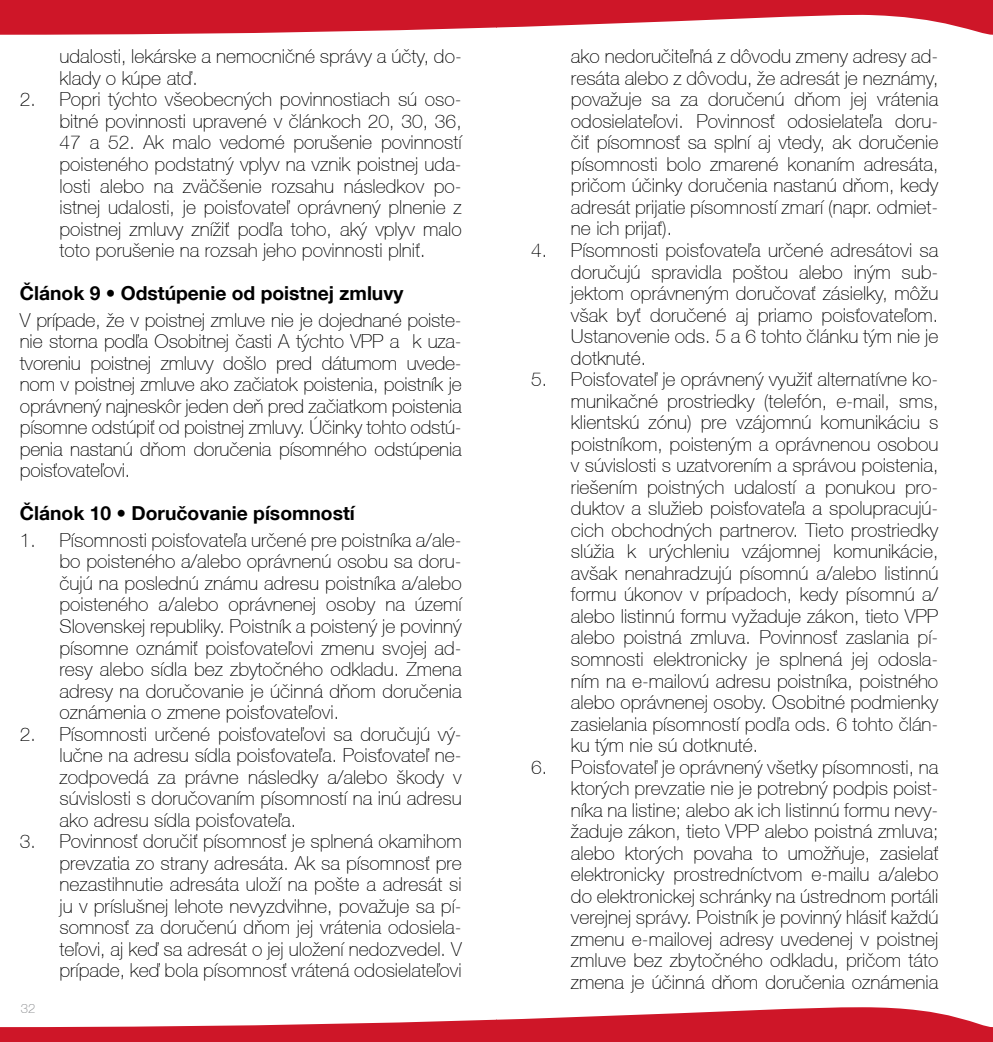
<style>
.page{position:relative;width:993px;height:1042px;background:#fff}
.page>*{position:absolute;margin:0;border:0;box-sizing:border-box;transform-origin:0 0}
.t1{font:100 19.25px/21.5px "Helvetica Neue CE";color:#000;text-align:justify}
.t2{font:700 19.25px "Helvetica Neue LT Com";color:#000}
.t3{font:100 13.12px "Helvetica Neue CE";color:#808285}
</style>
<div class="page">
<svg style="left:0;top:0;width:992px;height:35px"></svg>
<svg style="left:0;top:1007px;width:992px;height:35px"></svg>
<p class="t1" style="left:60px;top:46px;width:403px">udalosti, lekárske a nemocničné správy a účty, do&shy;klady o kúpe atď.</p>
<p class="t1" style="left:60px;top:89px;width:403px;text-indent:-40px">2. Popri týchto všeobecných povinnostiach sú oso&shy;bitné povinnosti upravené v článkoch 20, 30, 36, 47 a 52. Ak malo vedomé porušenie povinností poisteného podstatný vplyv na vznik poistnej uda&shy;losti alebo na zväčšenie rozsahu následkov po&shy;istnej udalosti, je poisťovateľ oprávnený plnenie z poistnej zmluvy znížiť podľa toho, aký vplyv malo toto porušenie na rozsah jeho povinnosti plniť.</p>
<p class="t2" style="left:20px;top:281px;width:385px">Článok 9 • Odstúpenie od poistnej zmluvy</p>
<p class="t1" style="left:20px;top:309px;width:443px">V prípade, že v poistnej zmluve nie je dojednané poiste&shy;nie storna podľa Osobitnej časti A týchto VPP a k uza&shy;tvoreniu poistnej zmluvy došlo pred dátumom uvede&shy;nom v poistnej zmluve ako začiatok poistenia, poistník je oprávnený najneskôr jeden deň pred začiatkom poistenia písomne odstúpiť od poistnej zmluvy. Účinky tohto odstú&shy;penia nastanú dňom doručenia písomného odstúpenia poisťovateľovi.</p>
<p class="t2" style="left:20px;top:501px;width:336px">Článok 10 • Doručovanie písomností</p>
<p class="t1" style="left:60px;top:530px;width:403px;text-indent:-40px">1. Písomnosti poisťovateľa určené pre poistníka a/ale&shy;bo poisteného a/alebo oprávnenú osobu sa doru&shy;čujú na poslednú známu adresu poistníka a/alebo poisteného a/alebo oprávnenej osoby na území Slovenskej republiky. Poistník a poistený je povinný písomne oznámiť poisťovateľovi zmenu svojej ad&shy;resy alebo sídla bez zbytočného odkladu. Zmena adresy na doručovanie je účinná dňom doručenia oznámenia o zmene poisťovateľovi.</p>
<p class="t1" style="left:60px;top:723px;width:403px;text-indent:-40px">2. Písomnosti určené poisťovateľovi sa doručujú vý&shy;lučne na adresu sídla poisťovateľa. Poisťovateľ ne&shy;zodpovedá za právne následky a/alebo škody v súvislosti s doručovaním písomností na inú adresu ako adresu sídla poisťovateľa.</p>
<p class="t1" style="left:60px;top:831px;width:403px;text-indent:-40px">3. Povinnosť doručiť písomnosť je splnená okamihom prevzatia zo strany adresáta. Ak sa písomnosť pre nezastihnutie adresáta uloží na pošte a adresát si ju v príslušnej lehote nevyzdvihne, považuje sa pí&shy;somnosť za doručenú dňom jej vrátenia odosiela&shy;teľovi, aj keď sa adresát o jej uložení nedozvedel. V prípade, keď bola písomnosť vrátená odosielateľovi</p>
<p class="t3" style="left:21px;top:1001px;width:16px">32</p>
<p class="t1" style="left:570px;top:46px;width:369px">ako nedoručiteľná z dôvodu zmeny adresy ad&shy;resáta alebo z dôvodu, že adresát je neznámy, považuje sa za doručenú dňom jej vrátenia odosielateľovi. Povinnosť odosielateľa doru&shy;čiť písomnosť sa splní aj vtedy, ak doručenie písomnosti bolo zmarené konaním adresáta, pričom účinky doručenia nastanú dňom, kedy adresát prijatie písomností zmarí (napr. odmiet&shy;ne ich prijať).</p>
<p class="t1" style="left:570px;top:240px;width:369px;text-indent:-40px">4. Písomnosti poisťovateľa určené adresátovi sa doručujú spravidla poštou alebo iným sub&shy;jektom oprávneným doručovať zásielky, môžu však byť doručené aj priamo poisťovateľom.<br>Ustanovenie ods. 5 a 6 tohto článku tým nie je dotknuté.</p>
<p class="t1" style="left:570px;top:369px;width:369px;text-indent:-40px">5. Poisťovateľ je oprávnený využiť alternatívne ko&shy;munikačné prostriedky (telefón, e-mail, sms, klientskú zónu) pre vzájomnú komunikáciu s poistníkom, poisteným a oprávnenou osobou v súvislosti s uzatvorením a správou poistenia, riešením poistných udalostí a ponukou pro&shy;duktov a služieb poisťovateľa a spolupracujú&shy;cich obchodných partnerov. Tieto prostriedky slúžia k urýchleniu vzájomnej komunikácie, avšak nenahradzujú písomnú a/alebo listinnú formu úkonov v prípadoch, kedy písomnú a/ alebo listinnú formu vyžaduje zákon, tieto VPP alebo poistná zmluva. Povinnosť zaslania pí&shy;somnosti elektronicky je splnená jej odosla&shy;ním na e-mailovú adresu poistníka, poistného alebo oprávnenej osoby. Osobitné podmienky zasielania písomností podľa ods. 6 tohto člán&shy;ku tým nie sú dotknuté.</p>
<p class="t1" style="left:570px;top:756px;width:369px;text-indent:-40px">6. Poisťovateľ je oprávnený všetky písomnosti, na ktorých prevzatie nie je potrebný podpis poist&shy;níka na listine; alebo ak ich listinnú formu nevy&shy;žaduje zákon, tieto VPP alebo poistná zmluva; alebo ktorých povaha to umožňuje, zasielať elektronicky prostredníctvom e-mailu a/alebo do elektronickej schránky na ústrednom portáli verejnej správy. Poistník je povinný hlásiť každú zmenu e-mailovej adresy uvedenej v poistnej zmluve bez zbytočného odkladu, pričom táto zmena je účinná dňom doručenia oznámenia</p>
</div>
